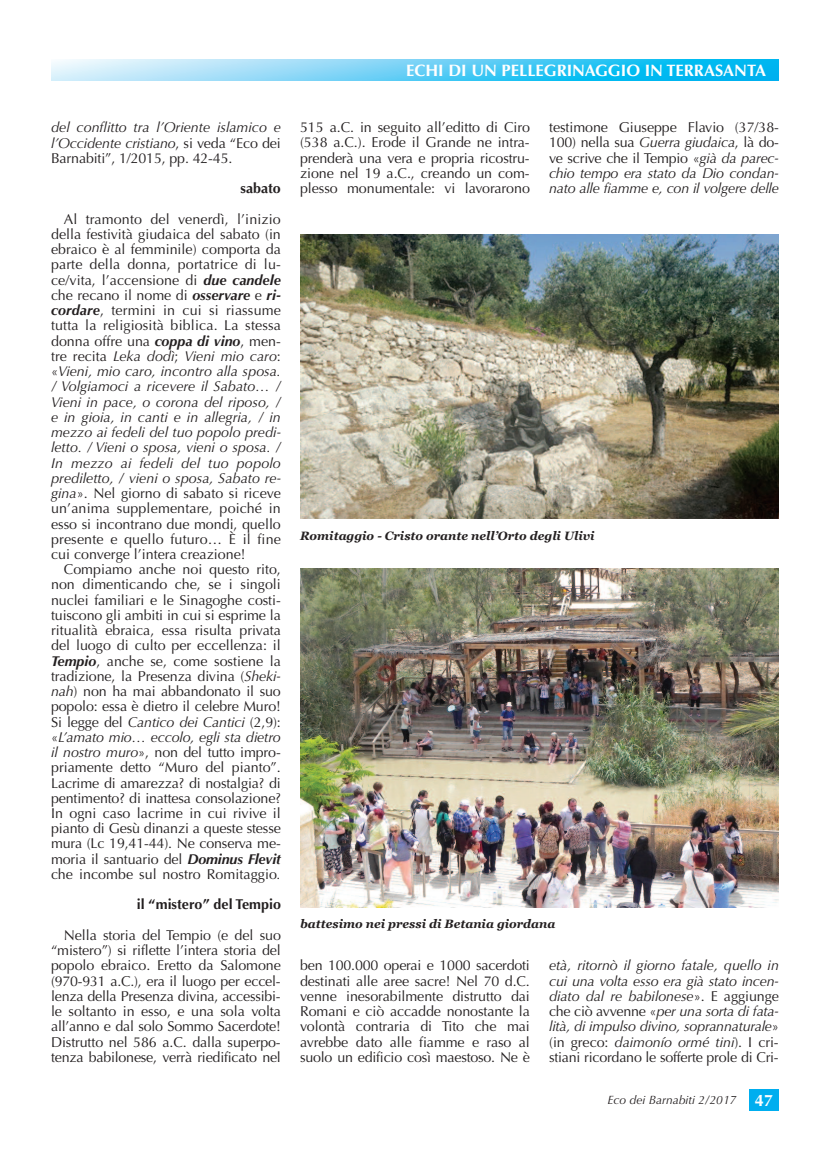
<style>
.page{position:relative;width:830px;height:1149px;background:#fff}
.page>*{position:absolute;margin:0;border:0;box-sizing:border-box;transform-origin:0 0}
.t1{font:700 16.5px "Optima";color:#fff}
.t2{font:14.25px/15.1px "Optima";letter-spacing:-.005em;color:#231f20;text-align:justify}
.t3{font:italic 14.25px/15.1px "Optima";letter-spacing:-.015em;color:#231f20;text-align:justify}
.t4{font:700 14.25px "Optima";color:#231f20}
.t5{font:italic 700 12px "Georgia";color:#231f20}
.t6{font:italic 12px "Optima";color:#231f20}
.s1{font-style:normal}
.s2{font-weight:700;font-style:italic}
.s3{font-style:italic}
.s4{font-weight:700;font-style:normal;font-size:16.5px;color:#fff}
</style>
<div class="page">
<svg style="left:51px;top:60px;width:727px;height:21px;background:#65d0f5"></svg>
<div style="left:748px;top:1089px;width:30px;height:21px;background:#00aeef"></div>
<img style="left:300px;top:568px;width:478px;height:339px">
<img style="left:300px;top:234px;width:478px;height:284px">
<p class="t3" style="left:51px;top:120px;width:231px">del conflitto tra l’Oriente islamico e l’Occidente cristiano<span class="s1">, si veda “Eco dei Barnabiti”, 1/2015, pp. 42-45.</span></p>
<p class="t4" style="left:240px;top:180px;width:42px">sabato</p>
<p class="t2" style="left:51px;top:211px;width:231px;text-indent:13px">Al tramonto del venerdì, l’inizio della festività giudaica del sabato (in ebraico è al femminile) comporta da parte della donna, portatrice di lu&shy;ce/vita, l’accensione di <span class="s2">due candele </span>che recano il nome di <span class="s2">osservare</span> e <span class="s2">ri&shy;cordare</span>, termini in cui si riassume tutta la religiosità biblica. La stessa donna offre una <span class="s2">coppa di vino</span>, men&shy;tre recita <span class="s3">Leka dodì</span>; <span class="s3">Vieni mio caro</span>: «<span class="s3">Vieni, mio caro, incontro alla sposa. / Volgiamoci a ricevere il Sabato… / Vieni in pace, o corona del riposo, / e in gioia, in canti e in allegria, / in mezzo ai fedeli del tuo popolo predi&shy;letto. / Vieni o sposa, vieni o sposa. / In mezzo ai fedeli del tuo popolo prediletto, / vieni o sposa, Sabato re&shy;gina</span>». Nel giorno di sabato si riceve un’anima supplementare, poiché in esso si incontrano due mondi, quello presente e quello futuro… È il fine cui converge l’intera creazione!</p>
<p class="t2" style="left:51px;top:562px;width:231px;text-indent:13px">Compiamo anche noi questo rito, non dimenticando che, se i singoli nuclei familiari e le Sinagoghe costi&shy;tuiscono gli ambiti in cui si esprime la ritualità ebraica, essa risulta privata del luogo di culto per eccellenza: il <span class="s2">Tempio</span>, anche se, come sostiene la tradizione, la Presenza divina (<span class="s3">Sheki&shy;nah</span>) non ha mai abbandonato il suo popolo: essa è dietro il celebre Muro!<br>Si legge del <span class="s3">Cantico dei Cantici</span> (2,9): «<span class="s3">L’amato mio… eccolo, egli sta dietro il nostro muro</span>», non del tutto impro&shy;priamente detto “Muro del pianto”.<br>Lacrime di amarezza? di nostalgia? di pentimento? di inattesa consolazione?<br>In ogni caso lacrime in cui rivive il pianto di Gesù dinanzi a queste stesse mura (Lc 19,41-44). Ne conserva me&shy;moria il santuario del <span class="s2">Dominus Flevit </span>che incombe sul nostro Romitaggio<span class="s3">.</span></p>
<p class="t4" style="left:137px;top:896px;width:146px">il “mistero” del Tempio</p>
<p class="t2" style="left:51px;top:927px;width:231px;text-indent:13px">Nella storia del Tempio (e del suo “mistero”) si riflette l’intera storia del popolo ebraico. Eretto da Salomone (970-931 a.C.), era il luogo per eccel&shy;lenza della Presenza divina, accessibi&shy;le soltanto in esso, e una sola volta all’anno e dal solo Sommo Sacerdote!<br>Distrutto nel 586 a.C. dalla superpo&shy;tenza babilonese, verrà riedificato nel</p>
<p class="t1" style="left:406px;top:61px;width:361px">ECHI DI UN PELLEGRINAGGIO IN TERRASANTA</p>
<p class="t2" style="left:300px;top:120px;width:231px">515 a.C. in seguito all’editto di Ciro (538 a.C.). Erode il Grande ne intra&shy;prenderà una vera e propria ricostru&shy;zione nel 19 a.C., creando un com&shy;plesso monumentale: vi lavorarono</p>
<p class="t3" style="left:549px;top:120px;width:231px"><span class="s1">testimone Giuseppe Flavio (37/38- 100) nella sua</span> Guerra giudaica<span class="s1">, là do&shy;ve scrive che il Tempio «</span>già da parec&shy;chio tempo era stato da Dio condan&shy;nato alle fiamme e, con il volgere delle</p>
<p class="t5" style="left:300px;top:528px;width:296px">Romitaggio - Cristo orante nell’Orto degli Ulivi</p>
<p class="t5" style="left:300px;top:916px;width:257px">battesimo nei pressi di Betania giordana</p>
<p class="t2" style="left:300px;top:957px;width:231px">ben 100.000 operai e 1000 sacerdoti destinati alle aree sacre! Nel 70 d.C. venne inesorabilmente distrutto dai Romani e ciò accadde nonostante la volontà contraria di Tito che mai avrebbe dato alle fiamme e raso al suolo un edificio così maestoso. Ne è</p>
<p class="t3" style="left:549px;top:957px;width:231px">età, ritornò il giorno fatale, quello in cui una volta esso era già stato incen&shy;diato dal re babilonese<span class="s1">». E aggiunge che ciò avvenne «</span>per una sorta di fata&shy;lità, di impulso divino, soprannaturale<span class="s1">» (in greco:</span> daimonío ormé tini<span class="s1">). I cri&shy;stiani ricordano le sofferte prole di Cri-</span></p>
<p class="t6" style="left:607px;top:1092px;width:167px">Eco dei Barnabiti 2/2017 <span class="s4">47</span></p>
</div>
